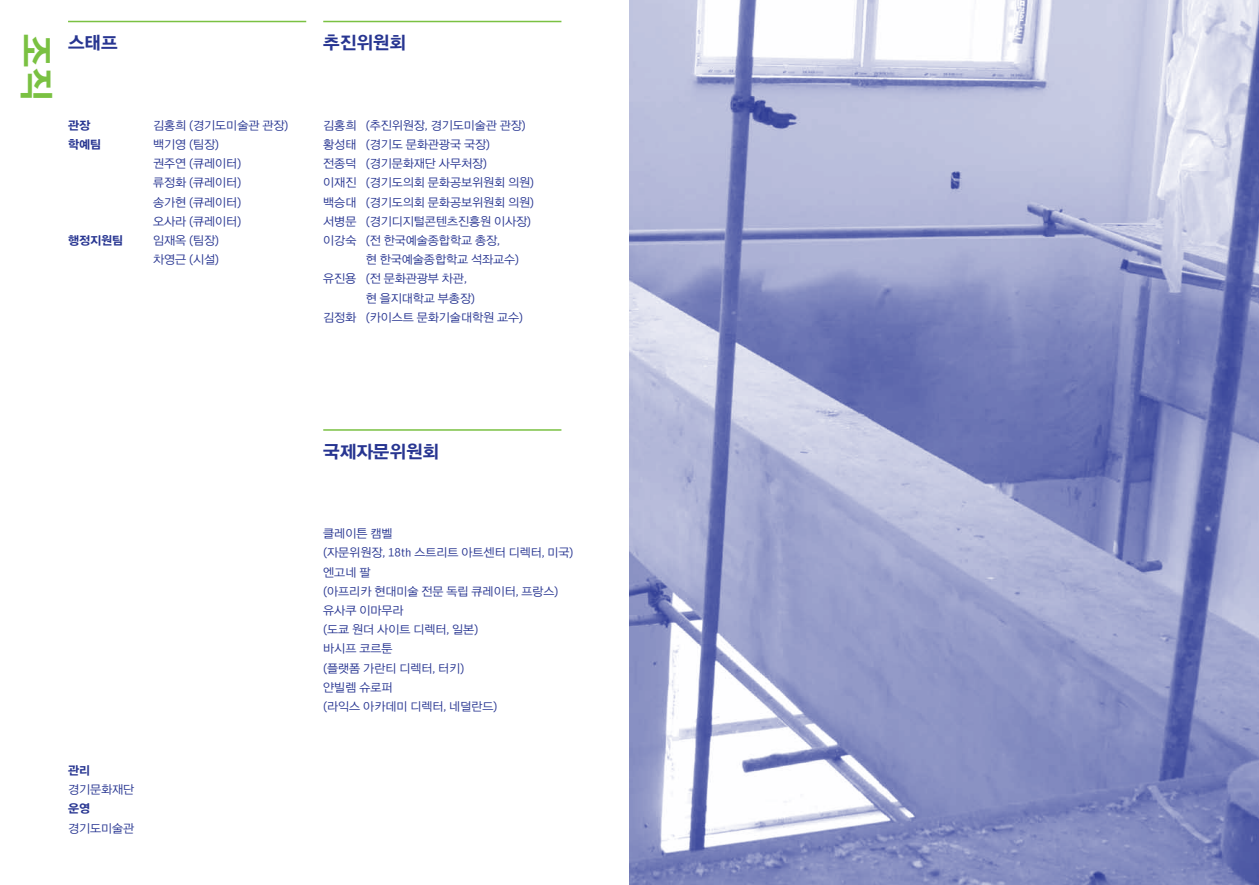
<style>
.page{position:relative;width:1259px;height:885px;background:#fff}
.page>*{position:absolute;margin:0;border:0;box-sizing:border-box;transform-origin:0 0}
.t1{font:700 36px "GCC Sans";color:#7ac142}
.t2{font:700 18px "GCC Sans";color:#273591}
.t3{font:12px/19.2px "GCC Sans";color:#273591}
.t4{font:700 12px "GCC Sans";color:#273591}
</style>
<div class="page">
<hr style="left:68px;top:21px;width:238px;height:1px;background:#7ac142">
<hr style="left:323px;top:21px;width:238px;height:1px;background:#7ac142">
<hr style="left:323px;top:429px;width:238px;height:1px;background:#7ac142">
<img style="left:629px;top:0;width:630px;height:884px">
<h1 class="t1" style="left:58px;top:34px;width:68px;rotate:90deg">조직</h1>
<h2 class="t2" style="left:68px;top:32px;width:51px">스태프</h2>
<p class="t4" style="left:68px;top:118px;width:24px">관장</p>
<p class="t3" style="left:153px;top:115px;width:137px">김홍희 (경기도미술관 관장)</p>
<p class="t4" style="left:68px;top:137px;width:35px">학예팀</p>
<p class="t3" style="left:153px;top:135px;width:90px">백기영 (팀장) 권주연 (큐레이터) 류정화 (큐레이터) 송가현 (큐레이터) 오사라 (큐레이터)</p>
<p class="t4" style="left:68px;top:233px;width:57px">행정지원팀</p>
<p class="t3" style="left:153px;top:231px;width:68px">임재옥 (팀장) 차영근 (시설)</p>
<h2 class="t2" style="left:323px;top:32px;width:84px">추진위원회</h2>
<p class="t3" style="left:323px;top:115px;width:212px">김홍희 (추진위원장, 경기도미술관 관장) 황성태 (경기도 문화관광국 국장)<br>전종덕 (경기문화재단 사무처장)<br>이재진 (경기도의회 문화공보위원회 의원) 백승대 (경기도의회 문화공보위원회 의원) 서병문 (경기디지털콘텐츠진흥원 이사장) 이강숙 (전 한국예술종합학교 총장,</p>
<p class="t3" style="left:366px;top:250px;width:155px">현 한국예술종합학교 석좌교수)</p>
<p class="t3" style="left:323px;top:269px;width:145px">유진용 (전 문화관광부 차관,</p>
<p class="t3" style="left:366px;top:288px;width:111px">현 을지대학교 부총장)</p>
<p class="t3" style="left:323px;top:307px;width:201px">김정화 (카이스트 문화기술대학원 교수)</p>
<p class="t4" style="left:68px;top:763px;width:24px">관리</p>
<p class="t3" style="left:68px;top:779px;width:68px">경기문화재단</p>
<p class="t4" style="left:68px;top:801px;width:24px">운영</p>
<p class="t3" style="left:68px;top:818px;width:68px">경기도미술관</p>
<h2 class="t2" style="left:323px;top:440px;width:117px">국제자문위원회</h2>
<p class="t3" style="left:323px;top:524px;width:252px">클레이튼 캠벨<br>(자문위원장, 18th 스트리트 아트센터 디렉터, 미국) 엔고네 팔<br>(아프리카 현대미술 전문 독립 큐레이터, 프랑스) 유사쿠 이마무라<br>(도쿄 원더 사이트 디렉터, 일본)<br>바시프 코르툰<br>(플랫폼 가란티 디렉터, 터키)<br>얀빌렘 슈로퍼<br>(라익스 아카데미 디렉터, 네덜란드)</p>
</div>
